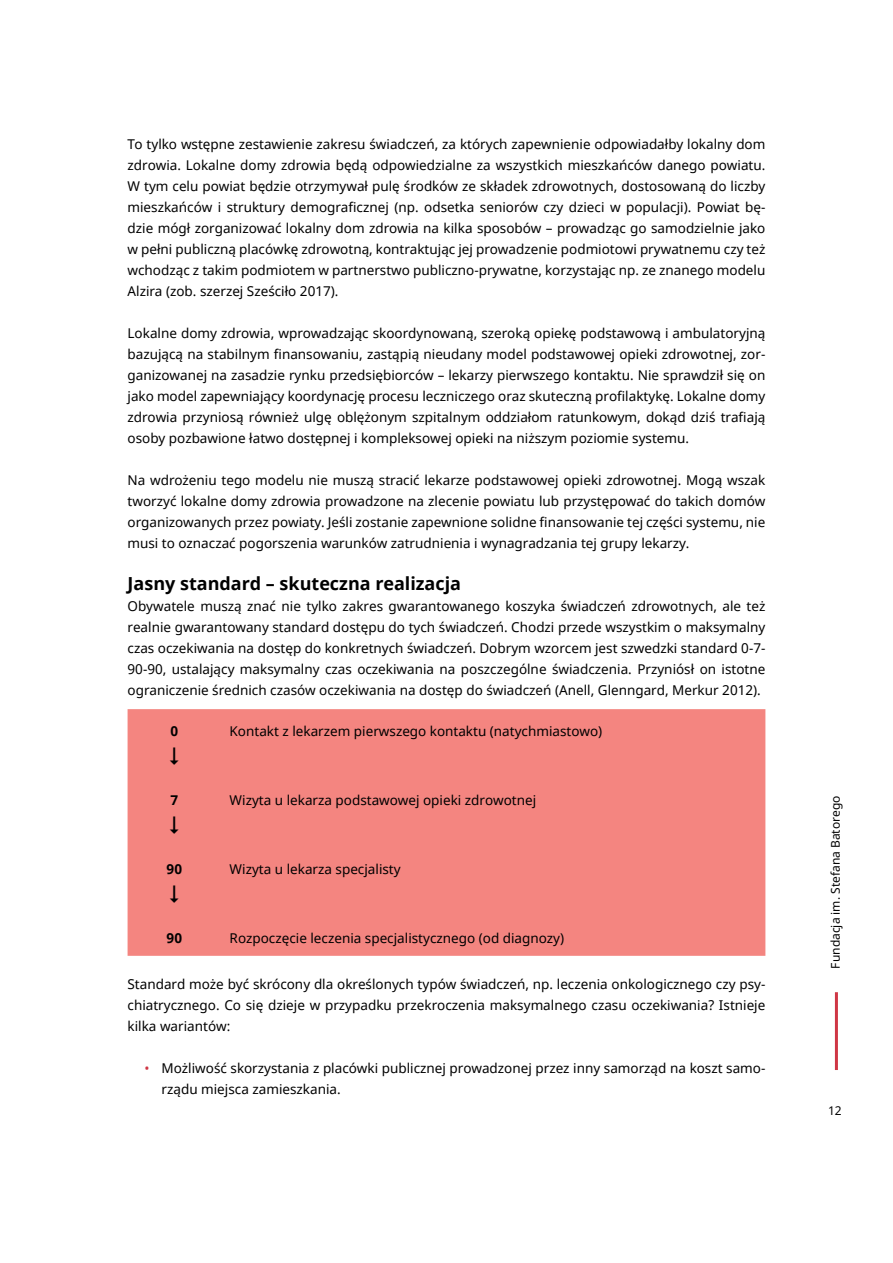
<style>
.page{position:relative;width:893px;height:1263px;background:#fff}
.page>*{position:absolute;margin:0;border:0;box-sizing:border-box;transform-origin:0 0}
.t1{font:700 18px "Noto Sans";color:#000}
.t2{font:13.5px/21px "Noto Sans";color:#000;text-align:justify}
.t3{font:700 13.5px "Noto Sans";color:#000}
.t4{font:12px "Noto Sans";color:#000}
.s1{color:#cf3745}
</style>
<div class="page">
<hr style="left:835px;top:992px;width:3px;height:78px;background:#cf3745">
<div style="left:128px;top:709px;width:637px;height:247px;background:#f48580"></div>
<svg style="left:170px;top:748px;width:9px;height:17px"></svg>
<svg style="left:170px;top:816px;width:9px;height:18px"></svg>
<svg style="left:170px;top:885px;width:9px;height:18px"></svg>
<p class="t2" style="left:128px;top:133px;width:639px">To tylko wstępne zestawienie zakresu świadczeń, za których zapewnienie odpowiadałby lokalny dom zdrowia. Lokalne domy zdrowia będą odpowiedzialne za wszystkich mieszkańców danego powiatu.<br>W tym celu powiat będzie otrzymywał pulę środków ze składek zdrowotnych, dostosowaną do liczby mieszkańców i struktury demograficznej (np. odsetka seniorów czy dzieci w populacji). Powiat bę&shy;dzie mógł zorganizować lokalny dom zdrowia na kilka sposobów – prowadząc go samodzielnie jako w pełni publiczną placówkę zdrowotną, kontraktując jej prowadzenie podmiotowi prywatnemu czy też wchodząc z takim podmiotem w partnerstwo publiczno-prywatne, korzystając np. ze znanego modelu Alzira (zob. szerzej Sześciło 2017).</p>
<p class="t2" style="left:128px;top:322px;width:639px">Lokalne domy zdrowia, wprowadzając skoordynowaną, szeroką opiekę podstawową i ambulatoryjną bazującą na stabilnym finansowaniu, zastąpią nieudany model podstawowej opieki zdrowotnej, zor&shy;ganizowanej na zasadzie rynku przedsiębiorców – lekarzy pierwszego kontaktu. Nie sprawdził się on jako model zapewniający koordynację procesu leczniczego oraz skuteczną profilaktykę. Lokalne domy zdrowia przyniosą również ulgę oblężonym szpitalnym oddziałom ratunkowym, dokąd dziś trafiają osoby pozbawione łatwo dostępnej i kompleksowej opieki na niższym poziomie systemu.</p>
<p class="t2" style="left:128px;top:469px;width:639px">Na wdrożeniu tego modelu nie muszą stracić lekarze podstawowej opieki zdrowotnej. Mogą wszak tworzyć lokalne domy zdrowia prowadzone na zlecenie powiatu lub przystępować do takich domów organizowanych przez powiaty. Jeśli zostanie zapewnione solidne finansowanie tej części systemu, nie musi to oznaczać pogorszenia warunków zatrudnienia i wynagradzania tej grupy lekarzy.</p>
<h1 class="t1" style="left:128px;top:570px;width:335px">Jasny standard – skuteczna realizacja</h1>
<p class="t2" style="left:128px;top:595px;width:639px">Obywatele muszą znać nie tylko zakres gwarantowanego koszyka świadczeń zdrowotnych, ale też realnie gwarantowany standard dostępu do tych świadczeń. Chodzi przede wszystkim o maksymalny czas oczekiwania na dostęp do konkretnych świadczeń. Dobrym wzorcem jest szwedzki standard 0-7- 90-90, ustalający maksymalny czas oczekiwania na poszczególne świadczenia. Przyniósł on istotne ograniczenie średnich czasów oczekiwania na dostęp do świadczeń (Anell, Glenngard, Merkur 2012).</p>
<p class="t3" style="left:170px;top:722px;width:9px">0</p>
<p class="t2" style="left:230px;top:721px;width:374px">Kontakt z lekarzem pierwszego kontaktu (natychmiastowo)</p>
<p class="t3" style="left:170px;top:791px;width:9px">7</p>
<p class="t2" style="left:230px;top:789px;width:308px">Wizyta u lekarza podstawowej opieki zdrowotnej</p>
<p class="t3" style="left:167px;top:860px;width:17px">90</p>
<p class="t2" style="left:230px;top:858px;width:173px">Wizyta u lekarza specjalisty</p>
<p class="t3" style="left:167px;top:929px;width:17px">90</p>
<p class="t2" style="left:230px;top:927px;width:336px">Rozpoczęcie leczenia specjalistycznego (od diagnozy)</p>
<p class="t2" style="left:128px;top:973px;width:639px">Standard może być skrócony dla określonych typów świadczeń, np. leczenia onkologicznego czy psy&shy;chiatrycznego. Co się dzieje w przypadku przekroczenia maksymalnego czasu oczekiwania? Istnieje kilka wariantów:</p>
<p class="t2" style="left:162px;top:1057px;width:605px;text-indent:-17px"><span class="s1">•</span> Możliwość skorzystania z placówki publicznej prowadzonej przez inny samorząd na koszt samo&shy;rządu miejsca zamieszkania.</p>
<p class="t4" style="left:827px;top:968px;width:174px;rotate:-90deg">Fundacja im. Stefana Batorego</p>
<p class="t4" style="left:828px;top:1102px;width:15px">12</p>
</div>
